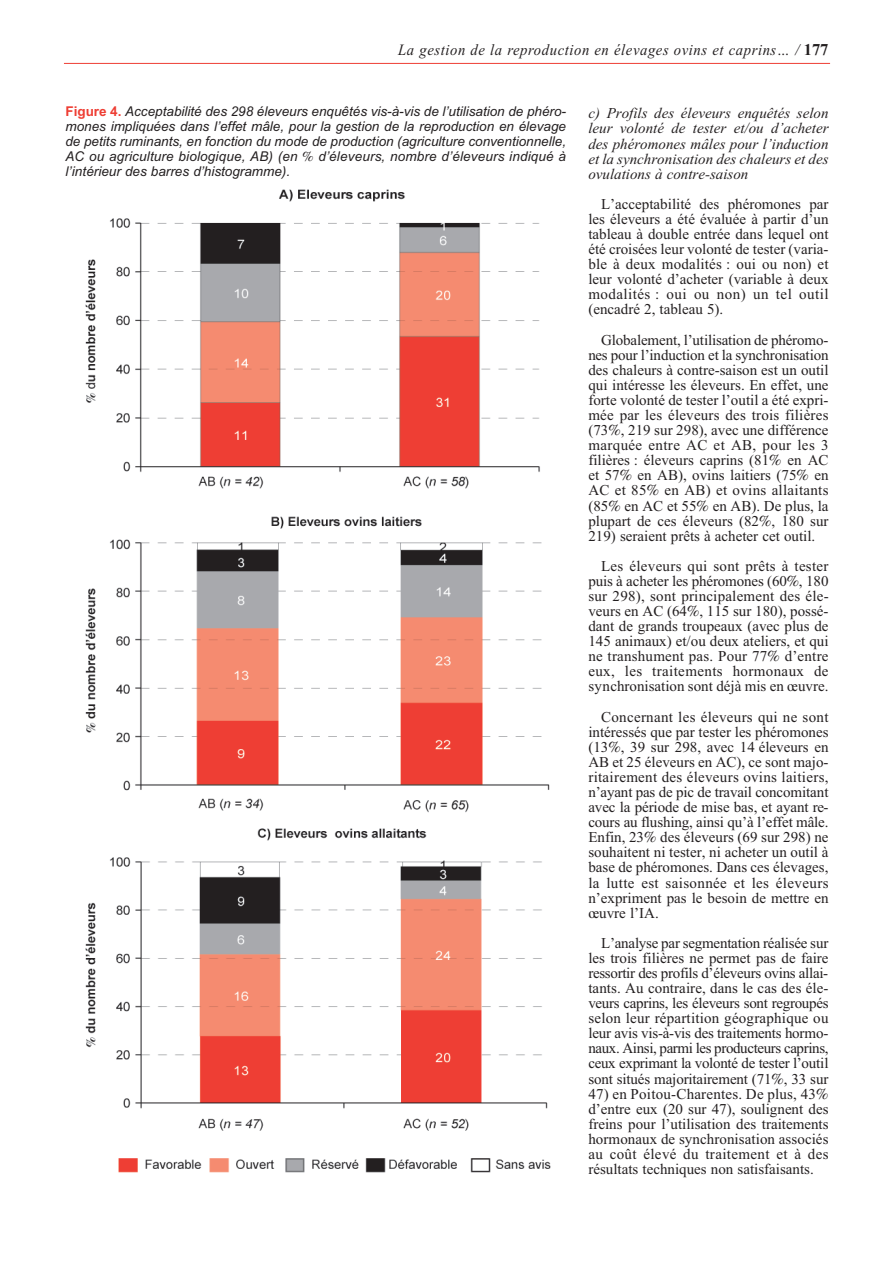
<style>
.page{position:relative;width:894px;height:1264px;background:#fff}
.page>*{position:absolute;margin:0;border:0;box-sizing:border-box;transform-origin:0 0}
.t1{font:italic 15.75px "Times New Roman";letter-spacing:.04em;color:#231f20;scale:.93 1}
.t2{font:15px/15px "Times New Roman";color:#231f20;text-align:justify}
.t3{font:italic 15px/15px "Times New Roman";color:#231f20;text-align:justify}
.t4{font:italic 13.5px/15px "Arial";color:#231f20;text-align:justify}
.s1{font-weight:700;font-style:normal;font-size:16.5px}
.s2{font-weight:700;font-style:normal;color:#ee3e34}
.s3{font-family:"Century Schoolbook BT"}
.s4{font-family:"Century Schoolbook BT";font-style:italic}
</style>
<div class="page">
<img style="left:85px;top:189px;width:465px;height:983px">
<hr style="left:64px;top:63px;width:765px;height:1px;background:#ee3e34">
<p class="t1" style="left:398px;top:41px;width:464px">La gestion de la reproduction en élevages ovins et caprins… / <span class="s1">177</span></p>
<p class="t4" style="left:65px;top:104px;width:502px"><span class="s2">Figure 4.</span> Acceptabilité des 298 éleveurs enquêtés vis-à-vis de l’utilisation de phéro&shy;mones impliquées dans l’effet mâle, pour la gestion de la reproduction en élevage de petits ruminants, en fonction du mode de production (agriculture conventionnelle, AC ou agriculture biologique, AB) (en <span class="s3">%</span> d’éleveurs, nombre d’éleveurs indiqué à l’intérieur des barres d’histogramme).</p>
<p class="t3" style="left:588px;top:106px;width:241px">c) Profils des éleveurs enquêtés selon leur volonté de tester et/ou d’acheter des phéromones mâles pour l’induction et la synchronisation des chaleurs et des ovulations à contre-saison</p>
<p class="t2" style="left:588px;top:196px;width:241px;text-indent:13px">L’acceptabilité des phéromones par les éleveurs a été évaluée à partir d’un tableau à double entrée dans lequel ont été croisées leur volonté de tester (varia&shy;ble à deux modalités : oui ou non) et leur volonté d’acheter (variable à deux modalités : oui ou non) un tel outil (encadré 2, tableau 5).</p>
<p class="t2" style="left:588px;top:332px;width:241px;text-indent:13px">Globalement, l’utilisation de phéromo&shy;nes pour l’induction et la synchronisation des chaleurs à contre-saison est un outil qui intéresse les éleveurs. En effet, une forte volonté de tester l’outil a été expri&shy;mée par les éleveurs des trois filières (73<span class="s4">%</span>, 219 sur 298), avec une différence marquée entre AC et AB, pour les 3 filières : éleveurs caprins (81<span class="s4">%</span> en AC et 57<span class="s4">%</span> en AB), ovins laitiers (75<span class="s4">%</span> en AC et 85<span class="s4">%</span> en AB) et ovins allaitants (85<span class="s4">%</span> en AC et 55<span class="s4">%</span> en AB). De plus, la plupart de ces éleveurs (82<span class="s4">%</span>, 180 sur 219) seraient prêts à acheter cet outil.</p>
<p class="t2" style="left:588px;top:558px;width:242px;text-indent:13px">Les éleveurs qui sont prêts à tester puis à acheter les phéromones (60<span class="s4">%</span>, 180 sur 298), sont principalement des éle&shy;veurs en AC (64<span class="s4">%</span>, 115 sur 180), possé&shy;dant de grands troupeaux (avec plus de 145 animaux) et/ou deux ateliers, et qui ne transhument pas. Pour 77<span class="s4">%</span> d’entre eux, les traitements hormonaux de synchronisation sont déjà mis en œuvre.</p>
<p class="t2" style="left:588px;top:708px;width:241px;text-indent:13px">Concernant les éleveurs qui ne sont intéressés que par tester les phéromones (13<span class="s4">%</span>, 39 sur 298, avec 14 éleveurs en AB et 25 éleveurs en AC), ce sont majo&shy;ritairement des éleveurs ovins laitiers, n’ayant pas de pic de travail concomitant avec la période de mise bas, et ayant re&shy;cours au flushing, ainsi qu’à l’effet mâle.<br>Enfin, 23<span class="s4">%</span> des éleveurs (69 sur 298) ne souhaitent ni tester, ni acheter un outil à base de phéromones. Dans ces élevages, la lutte est saisonnée et les éleveurs n’expriment pas le besoin de mettre en œuvre l’IA.</p>
<p class="t2" style="left:588px;top:934px;width:242px;text-indent:13px">L’analyse par segmentation réalisée sur les trois filières ne permet pas de faire ressortir des profils d’éleveurs ovins allai&shy;tants. Au contraire, dans le cas des éle&shy;veurs caprins, les éleveurs sont regroupés selon leur répartition géographique ou leur avis vis-à-vis des traitements hormo&shy;naux. Ainsi, parmi les producteurs caprins, ceux exprimant la volonté de tester l’outil sont situés majoritairement (71<span class="s4">%</span>, 33 sur</p>
<p class="t2" style="left:588px;top:1085px;width:241px">47) en Poitou-Charentes. De plus, 43<span class="s4">% </span>d’entre eux (20 sur 47), soulignent des freins pour l’utilisation des traitements hormonaux de synchronisation associés au coût élevé du traitement et à des résultats techniques non satisfaisants.</p>
</div>
